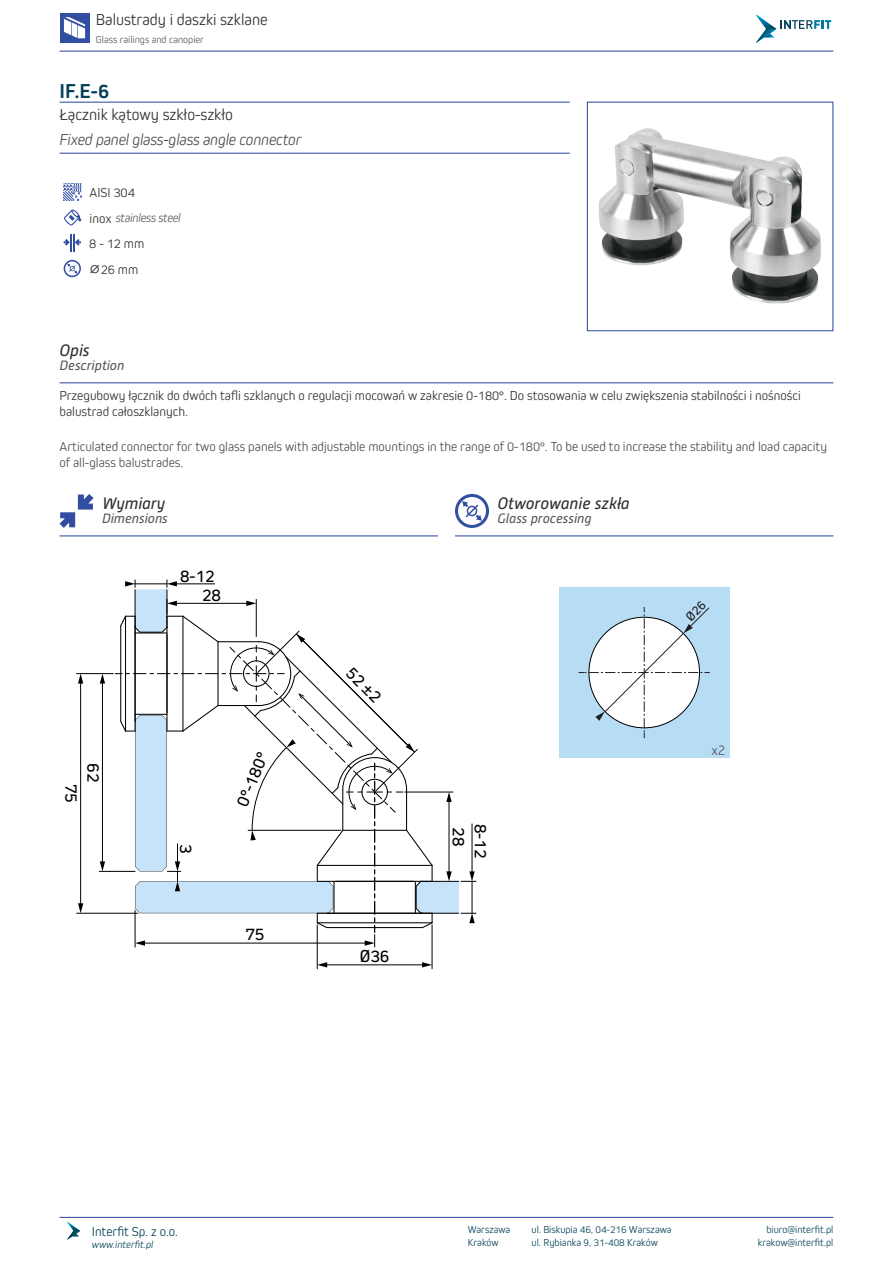
<style>
.page{position:relative;width:893px;height:1263px;background:#fff}
.page>*{position:absolute;margin:0;border:0;box-sizing:border-box;transform-origin:0 0}
.Numer_ID{font:700 21px "Kiro";color:#004058}
.t1{font:18px "Kiro";color:#000}
.Nazwa_PL{font:300 16.5px "Kiro";color:#312f30}
.Nazwa_EN{font:italic 300 16.5px "Kiro";letter-spacing:-.01em;color:#4b4c4d}
.Podpis_nad_PL_-_do_lewej{font:italic 16.5px "Alwyn New";color:#312f30}
.Opis_produktu_EN{font:300 13.5px/16.2px "Kiro";color:#4b4c4d}
.Opis_produktu_PL{font:300 13.5px/16.2px "Kiro";color:#312f30}
.Podpis_nad_EN_-_do_lewej{font:italic 13.5px "Alwyn New";color:#57585a}
.Atrybut_PL{font:300 13.5px "Kiro";color:#312f30}
.t2{font:300 13.5px "Kiro";color:#004058}
.Znaczek_przypisu{font:300 13.5px "Alwyn New";color:#57585a}
.Atrybut_PL-2{font:italic 300 12.75px "Kiro";letter-spacing:-.02em;color:#57585a}
.t3{font:300 10.5px "Kiro";color:#004058}
.t4{font:300 10.5px "Kiro";color:#57585a}
.t5{font:italic 300 10.5px "Kiro";color:#004058}
.s1{font-style:normal;font-size:13.5px;color:#312f30}
</style>
<div class="page">
<hr style="left:60px;top:1217px;width:773px;height:1px;background:#324ea1">
<hr style="left:60px;top:51px;width:773px;height:1px;background:#324ea1">
<svg style="left:756px;top:15px;width:75px;height:28px"></svg>
<img style="left:599px;top:128px;width:222px;height:176px">
<div style="left:587px;top:102px;width:246px;height:229px;border:1px solid #324ea1"></div>
<svg style="left:64px;top:234px;width:17px;height:18px"></svg>
<svg style="left:64px;top:260px;width:17px;height:17px"></svg>
<svg style="left:455px;top:494px;width:34px;height:34px"></svg>
<svg style="left:64px;top:183px;width:18px;height:18px"></svg>
<svg style="left:64px;top:209px;width:17px;height:17px"></svg>
<div style="left:559px;top:587px;width:170px;height:170px;background:#b7ddf5"></div>
<hr style="left:102px;top:682px;width:1px;height:181px;background:#000">
<svg style="left:100px;top:861px;width:5px;height:10px"></svg>
<svg style="left:100px;top:674px;width:5px;height:9px"></svg>
<hr style="left:99px;top:871px;width:36px;height:1px;background:#000">
<hr style="left:77px;top:673px;width:36px;height:1px;background:#000">
<hr style="left:77px;top:913px;width:61px;height:1px;background:#000">
<hr style="left:80px;top:682px;width:1px;height:223px;background:#000">
<svg style="left:78px;top:674px;width:5px;height:9px"></svg>
<svg style="left:78px;top:903px;width:5px;height:10px"></svg>
<hr style="left:317px;top:925px;width:1px;height:44px;background:#000">
<hr style="left:432px;top:925px;width:1px;height:44px;background:#000">
<hr style="left:325px;top:964px;width:99px;height:1px;background:#000">
<svg style="left:317px;top:962px;width:10px;height:5px"></svg>
<svg style="left:422px;top:962px;width:10px;height:5px"></svg>
<svg style="left:115px;top:580px;width:361px;height:367px"></svg>
<hr style="left:60px;top:102px;width:510px;height:1px;background:#324ea1">
<hr style="left:60px;top:153px;width:510px;height:1px;background:#324ea1">
<hr style="left:60px;top:535px;width:378px;height:1px;background:#324ea1">
<svg style="left:60px;top:494px;width:34px;height:34px"></svg>
<hr style="left:455px;top:535px;width:378px;height:1px;background:#324ea1">
<hr style="left:60px;top:382px;width:773px;height:1px;background:#324ea1">
<svg style="left:67px;top:1222px;width:13px;height:18px"></svg>
<div style="left:60px;top:13px;width:30px;height:30px;background:#324ea1"></div>
<svg style="left:64px;top:17px;width:21px;height:21px"></svg>
<svg style="left:579px;top:607px;width:131px;height:131px"></svg>
<p class="Nazwa_PL" style="left:96px;top:10px;width:173px">Balustrady i daszki szklane</p>
<p class="t4" style="left:96px;top:33px;width:110px">Glass railings and canopier</p>
<p class="Numer_ID" style="left:60px;top:79px;width:51px">IF.E-6</p>
<p class="Nazwa_PL" style="left:60px;top:105px;width:175px">Łącznik kątowy szkło-szkło</p>
<p class="Nazwa_EN" style="left:60px;top:130px;width:244px">Fixed panel glass-glass angle connector</p>
<p class="Atrybut_PL" style="left:90px;top:185px;width:47px">AISI 304</p>
<p class="Atrybut_PL-2" style="left:90px;top:211px;width:93px"><span class="s1">inox</span> stainless steel</p>
<p class="Atrybut_PL" style="left:89px;top:236px;width:57px">8 - 12 mm</p>
<p class="Atrybut_PL" style="left:89px;top:261px;width:51px">⌀26 mm</p>
<p class="Podpis_nad_PL_-_do_lewej" style="left:60px;top:341px;width:32px">Opis</p>
<p class="Podpis_nad_EN_-_do_lewej" style="left:60px;top:358px;width:66px">Description</p>
<p class="Opis_produktu_PL" style="left:60px;top:387px;width:743px">Przegubowy łącznik do dwóch tafli szklanych o regulacji mocowań w zakresie 0-180°. Do stosowania w celu zwiększenia stabilności i nośności balustrad całoszklanych.</p>
<p class="Opis_produktu_EN" style="left:60px;top:438px;width:769px">Articulated connector for two glass panels with adjustable mountings in the range of 0-180°. To be used to increase the stability and load capacity of all-glass balustrades.</p>
<p class="Podpis_nad_PL_-_do_lewej" style="left:102px;top:494px;width:65px">Wymiary</p>
<p class="Podpis_nad_EN_-_do_lewej" style="left:102px;top:511px;width:67px">Dimensions</p>
<p class="t1" style="left:180px;top:565px;width:36px">8-12</p>
<p class="t1" style="left:202px;top:585px;width:21px">28</p>
<p class="t1" style="left:82px;top:784px;width:21px;rotate:90deg">75</p>
<p class="t1" style="left:104px;top:763px;width:21px;rotate:90deg">62</p>
<p class="t1" style="left:197px;top:844px;width:11px;rotate:90deg">3</p>
<p class="t1" style="left:232px;top:802px;width:58px;rotate:-68deg">0°-180°</p>
<p class="t1" style="left:245px;top:924px;width:21px">75</p>
<p class="t1" style="left:356px;top:662px;width:43px;rotate:45deg">52 ±2</p>
<p class="t1" style="left:360px;top:946px;width:31px">Ø36</p>
<p class="Podpis_nad_PL_-_do_lewej" style="left:497px;top:494px;width:134px">Otworowanie szkła</p>
<p class="Podpis_nad_EN_-_do_lewej" style="left:497px;top:511px;width:96px">Glass processing</p>
<p class="t1" style="left:469px;top:827px;width:21px;rotate:90deg">28</p>
<p class="t1" style="left:491px;top:824px;width:36px;rotate:90deg">8-12</p>
<p class="Znaczek_przypisu" style="left:711px;top:743px;width:15px">x2</p>
<p class="t2" style="left:92px;top:1223px;width:88px">Interfit Sp. z o.o.</p>
<p class="t5" style="left:92px;top:1239px;width:63px">www.interfit.pl</p>
<p class="t3" style="left:468px;top:1224px;width:44px">Warszawa</p>
<p class="t3" style="left:531px;top:1224px;width:142px">ul. Biskupia 46, 04-216 Warszawa</p>
<p class="t3" style="left:766px;top:1224px;width:68px">biuro@interfit.pl</p>
<p class="t3" style="left:468px;top:1236px;width:32px">Kraków</p>
<p class="t3" style="left:531px;top:1236px;width:128px">ul. Rybianka 9, 31-408 Kraków</p>
<p class="t3" style="left:758px;top:1236px;width:77px">krakow@interfit.pl</p>
</div>
